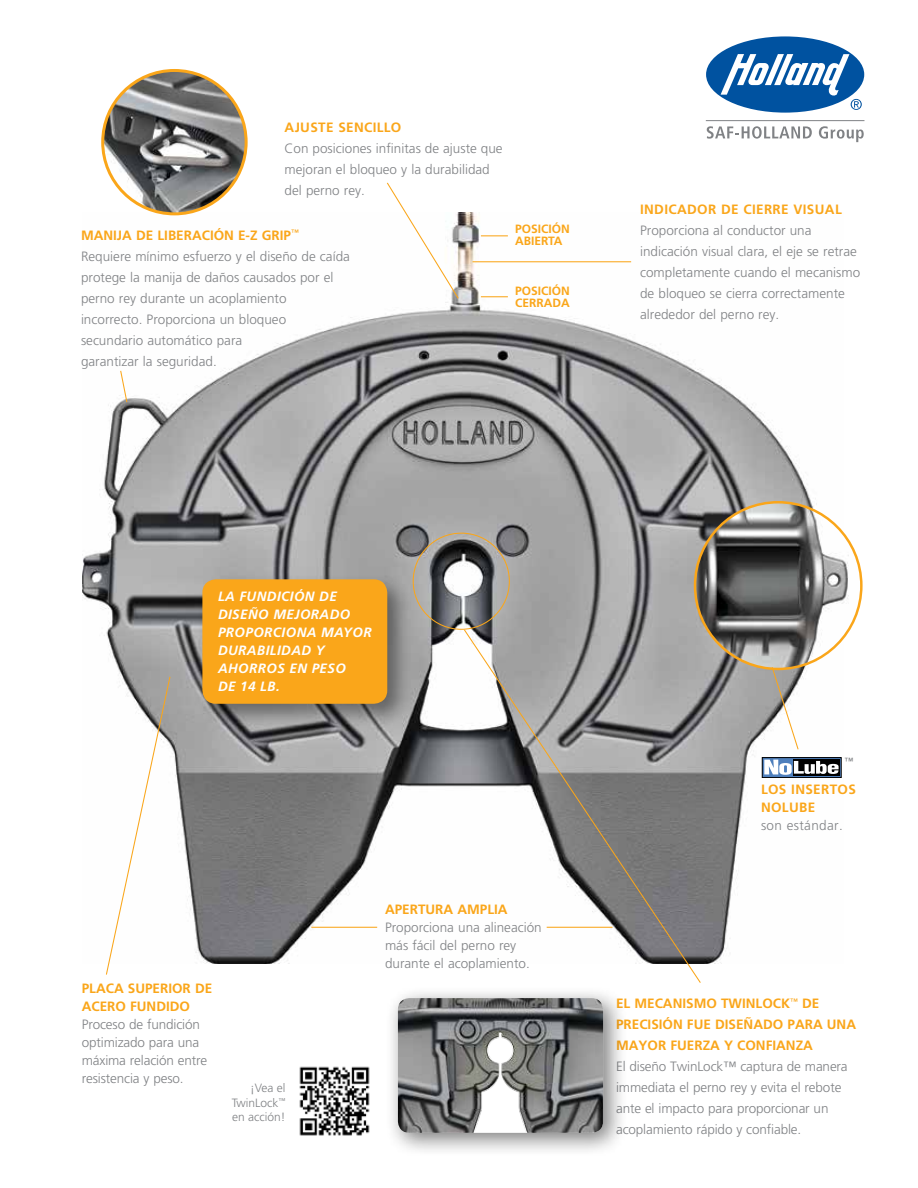
<style>
.page{position:relative;width:918px;height:1188px;background:#fff}
.page>*{position:absolute;margin:0;border:0;box-sizing:border-box;transform-origin:0 0}
.t1{font:300 13.5px/21px "Frutiger";color:#808285}
.t2{font:700 13.5px/21px "Frutiger";color:#faa61a}
.t3{font:italic 700 13.5px/18px "Frutiger";letter-spacing:.03em;color:#fff}
.t4{font:700 13.5px/18px "Frutiger";letter-spacing:.025em;color:#faa61a}
.t5{font:300 13.5px "Frutiger";letter-spacing:.025em;color:#808285}
.t6{font:700 12px/12px "Frutiger";color:#faa61a}
.t7{font:300 12px/14.4px "Frutiger";color:#808285;text-align:justify}
.t8{font:9px "Frutiger";color:#808285}
.s1{font-weight:700;color:#faa61a}
</style>
<div class="page">
<img style="left:83px;top:212px;width:761px;height:751px">
<svg style="left:105px;top:676px;width:66px;height:299px"></svg>
<img style="left:695px;top:502px;width:166px;height:167px;border-radius:83px">
<svg style="left:386px;top:182px;width:74px;height:118px"></svg>
<svg style="left:481px;top:235px;width:27px;height:1px"></svg>
<svg style="left:481px;top:296px;width:27px;height:1px"></svg>
<svg style="left:463px;top:628px;width:239px;height:355px"></svg>
<svg style="left:119px;top:370px;width:9px;height:33px"></svg>
<svg style="left:771px;top:666px;width:28px;height:85px"></svg>
<div style="left:385px;top:985px;width:243px;height:173px;background:#000;opacity:.5"></div>
<img style="left:398px;top:998px;width:205px;height:135px">
<hr style="left:311px;top:927px;width:66px;height:1px;background:#faa61a">
<hr style="left:547px;top:927px;width:66px;height:1px;background:#faa61a">
<img style="left:299px;top:1066px;width:71px;height:70px">
<div style="left:706px;top:36px;width:158px;height:77px;background:#0052a0;border-radius:50%"></div>
<svg style="left:721px;top:54px;width:141px;height:56px"></svg>
<svg style="left:707px;top:126px;width:105px;height:13px"></svg>
<svg style="left:819px;top:126px;width:45px;height:16px"></svg>
<hr style="left:706px;top:120px;width:158px;height:1px;background:#808285">
<hr style="left:472px;top:261px;width:159px;height:1px;background:#faa61a">
<div style="left:197px;top:574px;width:215px;height:155px;background:#000;opacity:.4"></div>
<div style="left:202px;top:579px;width:185px;height:125px;background:#faa61a;border-radius:14px"></div>
<svg style="left:764px;top:759px;width:29px;height:17px"></svg>
<div style="left:762px;top:757px;width:80px;height:21px;border:1px solid #000"></div>
<div style="left:793px;top:759px;width:47px;height:17px;background:#000"></div>
<svg style="left:764px;top:760px;width:75px;height:15px"></svg>
<img style="left:103px;top:70px;width:143px;height:144px;border-radius:72px">
<div style="left:101px;top:69px;width:147px;height:146px;border:3px solid #faa61a;border-radius:50%"></div>
<p class="t4" style="left:285px;top:119px;width:118px">AJUSTE SENCILLO</p>
<p class="t1" style="left:285px;top:138px;width:220px">Con posiciones infinitas de ajuste que mejoran el bloqueo y la durabilidad del perno rey.</p>
<p class="t1" style="left:81px;top:225px;width:270px"><span class="s1">MANIJA DE LIBERACIÓN E-Z GRIP</span><sup>™ </sup>Requiere mínimo esfuerzo y el diseño de caída protege la manija de daños causados por el perno rey durante un acoplamiento incorrecto. Proporciona un bloqueo secundario automático para<br>garantizar la seguridad.</p>
<p class="t6" style="left:515px;top:223px;width:56px">POSICIÓN<br>ABIERTA</p>
<p class="t6" style="left:515px;top:285px;width:56px">POSICIÓN<br>CERRADA</p>
<p class="t4" style="left:640px;top:201px;width:203px">INDICADOR DE CIERRE VISUAL</p>
<p class="t1" style="left:640px;top:220px;width:222px">Proporciona al conductor una indicación visual clara, el eje se retrae completamente cuando el mecanismo de bloqueo se cierra correctamente alrededor del perno rey.</p>
<p class="t3" style="left:218px;top:587px;width:155px">LA FUNDICIÓN DE<br>DISEÑO MEJORADO<br>PROPORCIONA MAYOR<br>DURABILIDAD Y<br>AHORROS EN PESO<br>DE 14 LB.</p>
<p class="t2" style="left:82px;top:979px;width:132px;line-height:18px">PLACA SUPERIOR DE<br>ACERO FUNDIDO</p>
<p class="t1" style="left:82px;top:1015px;width:127px;line-height:18px">Proceso de fundición optimizado para una máxima relación entre resistencia y peso.</p>
<p class="t7" style="left:232px;top:1081px;width:55px;text-indent:18px">¡Vea el TwinLock<sup>™ </sup>en acción!</p>
<p class="t2" style="left:385px;top:899px;width:124px">APERTURA AMPLIA</p>
<p class="t1" style="left:385px;top:918px;width:158px;line-height:18px">Proporciona una alineación más fácil del perno rey durante el acoplamiento.</p>
<p class="t8" style="left:845px;top:755px;width:10px">™</p>
<p class="t4" style="left:761px;top:781px;width:96px">LOS INSERTOS<br>NOLUBE</p>
<p class="t5" style="left:761px;top:818px;width:83px">son estándar.</p>
<p class="t2" style="left:616px;top:993px;width:242px">EL MECANISMO TWINLOCK<sup>™</sup> DE<br>PRECISIÓN FUE DISEÑADO PARA UNA<br>MAYOR FUERZA Y CONFIANZA</p>
<p class="t1" style="left:616px;top:1056px;width:233px">El diseño TwinLock™ captura de manera immediata el perno rey y evita el rebote ante el impacto para proporcionar un acoplamiento rápido y confiable.</p>
</div>
